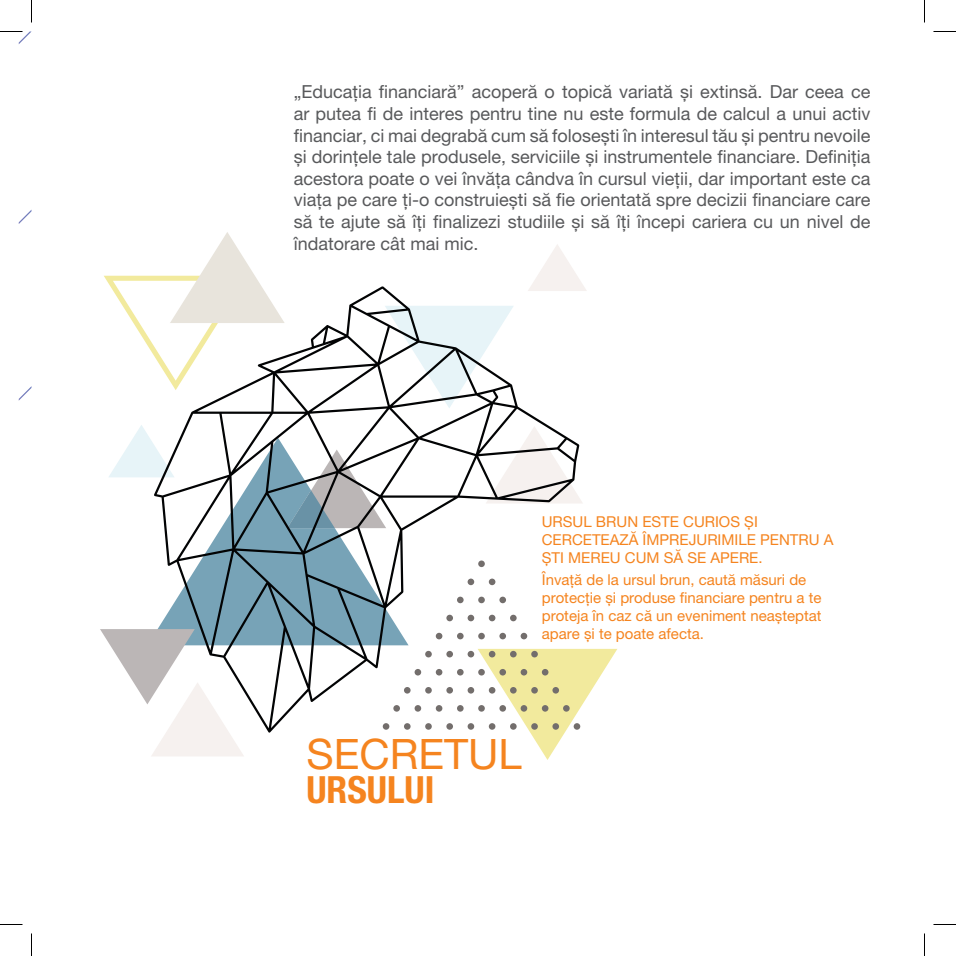
<style>
.page{position:relative;width:956px;height:956px;background:#fff}
.page>*{position:absolute;margin:0;border:0;box-sizing:border-box;transform-origin:0 0}
.t1{font:42px "Helvetica Neue LT Pro";color:#f5841f}
.t2{font:700 condensed 37.5px "Helvetica Neue LT Pro";color:#f5841f}
.t3{font:18px/21.6px "Helvetica Neue LT Pro";color:#58595b;text-align:justify}
.t4{font:15px/18px "Helvetica Neue LT Pro";color:#f5841f}
</style>
<div class="page">
<svg style="left:109px;top:425px;width:41px;height:52px"></svg>
<svg style="left:147px;top:438px;width:7px;height:39px"></svg>
<svg style="left:531px;top:244px;width:56px;height:47px"></svg>
<svg style="left:530px;top:649px;width:87px;height:111px"></svg>
<svg style="left:100px;top:629px;width:144px;height:127px"></svg>
<svg style="left:104px;top:232px;width:157px;height:124px"></svg>
<svg style="left:154px;top:286px;width:425px;height:447px"></svg>
<svg style="left:19px;top:386px;width:13px;height:15px"></svg>
<svg style="left:19px;top:210px;width:13px;height:14px"></svg>
<svg style="left:0;top:31px;width:32px;height:13px"></svg>
<svg style="left:933px;top:31px;width:23px;height:1px"></svg>
<svg style="left:0;top:924px;width:22px;height:1px"></svg>
<svg style="left:933px;top:924px;width:23px;height:1px"></svg>
<svg style="left:31px;top:0;width:1px;height:23px"></svg>
<svg style="left:31px;top:933px;width:1px;height:23px"></svg>
<svg style="left:924px;top:0;width:1px;height:23px"></svg>
<svg style="left:924px;top:933px;width:1px;height:23px"></svg>
<p class="t3" style="left:294px;top:81px;width:578px">„Educația financiară” acoperă o topică variată și extinsă. Dar ceea ce ar putea fi de interes pentru tine nu este formula de calcul a unui activ financiar, ci mai degrabă cum să folosești în interesul tău și pentru nevoile și dorințele tale produsele, serviciile și instrumentele financiare. Definiția acestora poate o vei învăța cândva în cursul vieții, dar important este ca viața pe care ți-o construiești să fie orientată spre decizii financiare care să te ajute să îți finalizezi studiile și să îți începi cariera cu un nivel de îndatorare cât mai mic.</p>
<p class="t4" style="left:542px;top:513px;width:293px">URSUL BRUN ESTE CURIOS ȘI<br>CERCETEAZĂ ÎMPREJURIMILE PENTRU A<br>ȘTI MEREU CUM SĂ SE APERE.</p>
<p class="t4" style="left:542px;top:570px;width:281px">Învață de la ursul brun, caută măsuri de protecție și produse financiare pentru a te proteja în caz că un eveniment neașteptat apare și te poate afecta.</p>
<p class="t1" style="left:306px;top:729px;width:217px">SECRETUL</p>
<p class="t2" style="left:306px;top:767px;width:129px">URSULUI</p>
</div>
